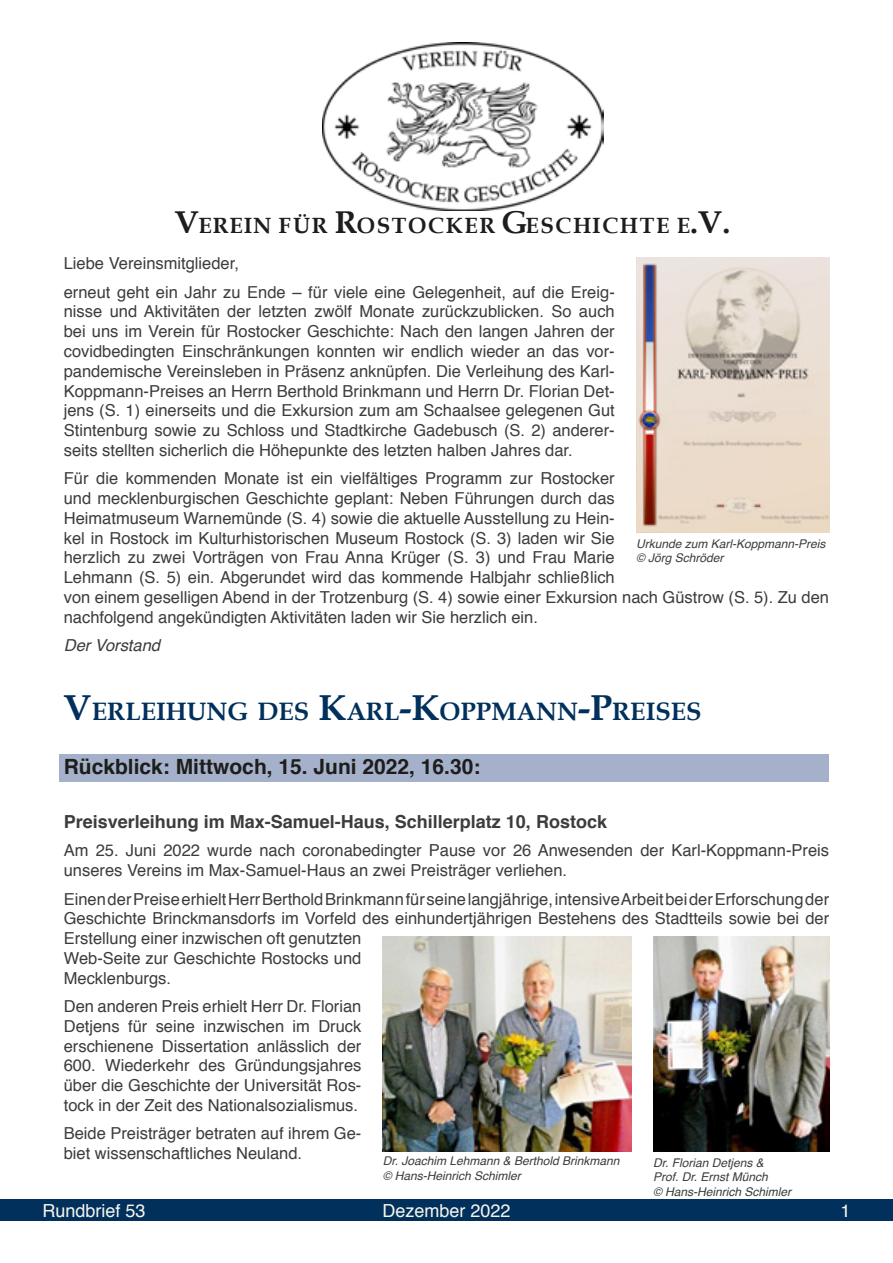
<style>
.page{position:relative;width:893px;height:1263px;background:#fff}
.page>*{position:absolute;margin:0;border:0;box-sizing:border-box;transform-origin:0 0}
.t1{font:700 25.2px "Book Antiqua";color:#00305b}
.t2{font:700 22.05px "Book Antiqua";letter-spacing:.07em;color:#1d1d1b}
.t3{font:700 21px "Helvetica";color:#1d1d1b}
.t4{font:700 18px "Helvetica";color:#3c3c3b}
.t5{font:18px "Helvetica";color:#f9f5ee}
.t6{font:16.5px/19.8px "Helvetica";color:#3c3c3b}
.t7{font:italic 16.5px "Helvetica";color:#3c3c3b}
.t8{font:italic 12px/14.4px "Helvetica";color:#3c3c3b}
.s1{font-size:31.5px}
.s2{font-size:36px}
</style>
<div class="page">
<div style="left:0;top:1199px;width:893px;height:21px;background:#00305b"></div>
<img style="left:322px;top:43px;width:281px;height:167px">
<div style="left:60px;top:754px;width:769px;height:28px;background:#a5b0ca"></div>
<img style="left:636px;top:258px;width:193px;height:274px">
<img style="left:653px;top:936px;width:176px;height:215px">
<img style="left:383px;top:936px;width:249px;height:215px">
<h2 class="t2" style="left:175px;top:210px;width:557px"><span class="s1">V</span>EREIN FÜR <span class="s1">R</span>OSTOCKER <span class="s1">G</span>ESCHICHTE E<span class="s1">.V.</span></h2>
<p class="t6" style="left:64px;top:250px;width:552px;line-height:28.3px">Liebe Vereinsmitglieder,<br>erneut geht ein Jahr zu Ende – für viele eine Gelegenheit, auf die Ereig-</p>
<p class="t6" style="left:64px;top:302px;width:552px;text-align:justify">nisse und Aktivitäten der letzten zwölf Monate zurückzublicken. So auch bei uns im Verein für Rostocker Geschichte: Nach den langen Jahren der covidbedingten Einschränkungen konnten wir endlich wieder an das vor&shy;pandemische Vereinsleben in Präsenz anknüpfen. Die Verleihung des Karl-Koppmann-Preises an Herrn Berthold Brinkmann und Herrn Dr. Florian Det&shy;jens (S. 1) einerseits und die Exkursion zum am Schaalsee gelegenen Gut Stintenburg sowie zu Schloss und Stadtkirche Gadebusch (S. 2) anderer&shy;seits stellten sicherlich die Höhepunkte des letzten halben Jahres dar.</p>
<p class="t6" style="left:64px;top:469px;width:767px">Für die kommenden Monate ist ein vielfältiges Programm zur Rostocker<br>und mecklenburgischen Geschichte geplant: Neben Führungen durch das<br>Heimatmuseum Warnemünde (S. 4) sowie die aktuelle Ausstellung zu Hein-<br>kel in Rostock im Kulturhistorischen Museum Rostock (S. 3) laden wir Sie<br>herzlich zu zwei Vorträgen von Frau Anna Krüger (S. 3) und Frau Marie<br>Lehmann (S. 5) ein. Abgerundet wird das kommende Halbjahr schließlich<br>von einem geselligen Abend in der Trotzenburg (S. 4) sowie einer Exkursion nach Güstrow (S. 5). Zu den nachfolgend angekündigten Aktivitäten laden wir Sie herzlich ein.</p>
<p class="t7" style="left:64px;top:632px;width:98px">Der Vorstand</p>
<p class="t8" style="left:636px;top:537px;width:191px">Urkunde zum Karl-Koppmann-Preis © Jörg Schröder</p>
<h1 class="t1" style="left:64px;top:694px;width:639px"><span class="s2">V</span>ERLEIHUNG DES <span class="s2">K</span>ARL<span class="s2">-K</span>OPPMANN<span class="s2">-P</span>REISES</h1>
<p class="t3" style="left:64px;top:750px;width:418px">Rückblick: Mittwoch, 15. Juni 2022, 16.30:</p>
<p class="t4" style="left:64px;top:807px;width:545px">Preisverleihung im Max-Samuel-Haus, Schillerplatz 10, Rostock</p>
<p class="t6" style="left:64px;top:841px;width:767px">Am 25. Juni 2022 wurde nach coronabedingter Pause vor 26 Anwesenden der Karl-Koppmann-Preis unseres Vereins im Max-Samuel-Haus an zwei Preisträger verliehen.</p>
<p class="t6" style="left:64px;top:889px;width:767px">Einen der Preise erhielt Herr Berthold Brinkmann für seine langjährige, intensive Arbeit bei der Erforschung der Geschichte Brinckmansdorfs im Vorfeld des einhundertjährigen Bestehens des Stadtteils sowie bei der Erstellung einer inzwischen oft genutzten<br>Web-Seite zur Geschichte Rostocks und<br>Mecklenburgs.</p>
<p class="t6" style="left:64px;top:997px;width:299px;text-align:justify">Den anderen Preis erhielt Herr Dr. Florian Detjens für seine inzwischen im Druck erschienene Dissertation anlässlich der 600. Wiederkehr des Gründungsjahres über die Geschichte der Universität Ros&shy;tock in der Zeit des Nationalsozialismus.</p>
<p class="t6" style="left:64px;top:1124px;width:299px">Beide Preisträger betraten auf ihrem Ge&shy;biet wissenschaftliches Neuland.</p>
<p class="t8" style="left:383px;top:1154px;width:238px">Dr. Joachim Lehmann &amp; Berthold Brinkmann © Hans-Heinrich Schimler</p>
<p class="t8" style="left:653px;top:1156px;width:140px">Dr. Florian Detjens &amp;<br>Prof. Dr. Ernst Münch<br>© Hans-Heinrich Schimler</p>
<p class="t5" style="left:43px;top:1196px;width:105px">Rundbrief 53</p>
<p class="t5" style="left:382px;top:1196px;width:130px">Dezember 2022</p>
<p class="t5" style="left:840px;top:1196px;width:12px">1</p>
</div>
